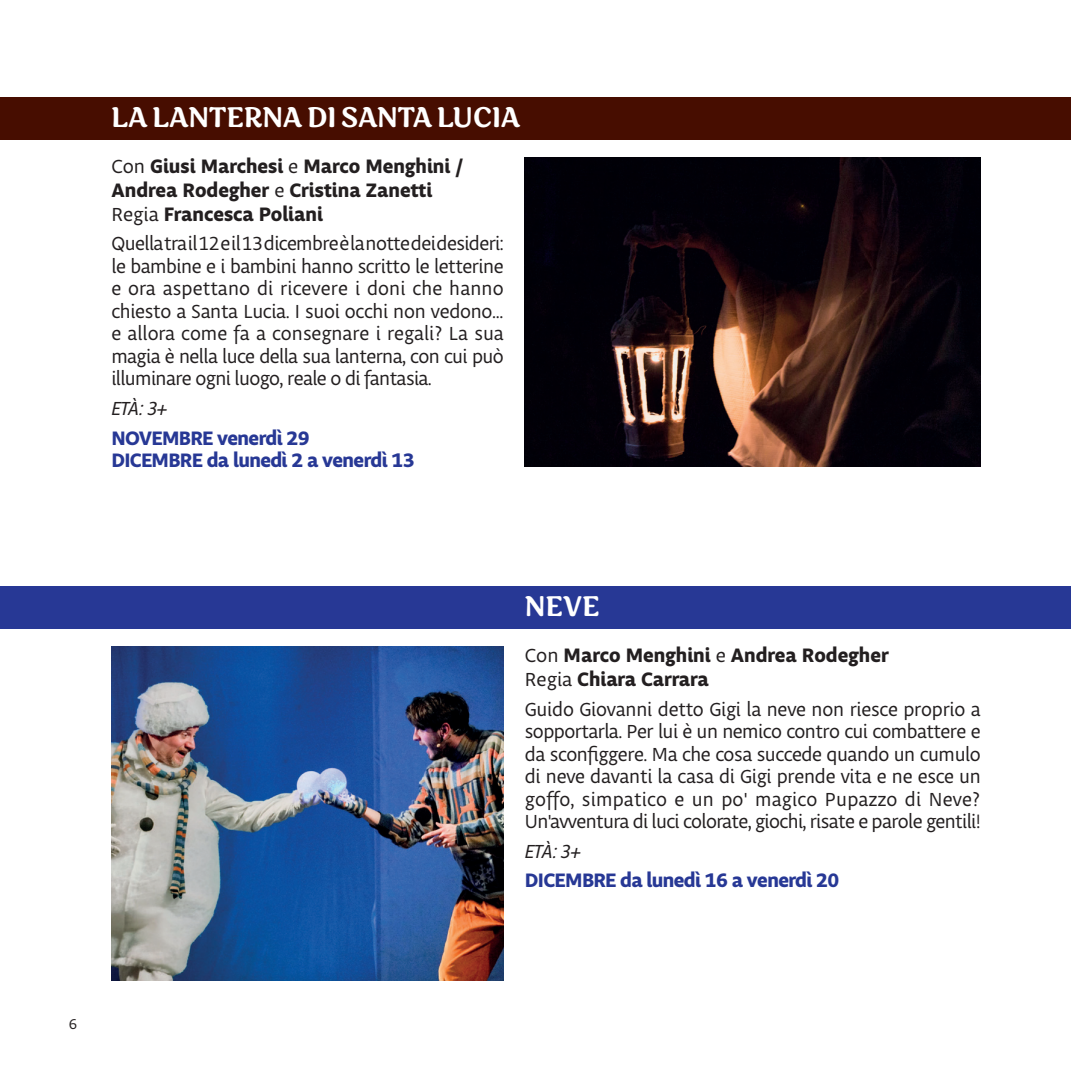
<style>
.page{position:relative;width:1071px;height:1092px;background:#fff}
.page>*{position:absolute;margin:0;border:0;box-sizing:border-box;transform-origin:0 0}
.t1{font:500 32.5px "Sirenia";color:#fff}
.t2{font:20px/22.5px "Obliqua Sans";letter-spacing:-.03em;color:#231f20;text-align:justify}
.t3{font:700 20px/24px "Obliqua Sans";color:#231f20}
.t4{font:700 20px/22px "Obliqua Sans";letter-spacing:-.03em;color:#273895}
.t5{font:italic 20px "Obliqua Sans";letter-spacing:-.05em;color:#231f20}
.t6{font:15px "Obliqua Sans";color:#231f20}
.s1{font-weight:400}
</style>
<div class="page">
<img style="left:524px;top:158px;width:456px;height:309px">
<div style="left:0;top:97px;width:1070px;height:43px;background:#470d00"></div>
<img style="left:111px;top:647px;width:392px;height:333px">
<div style="left:0;top:586px;width:1070px;height:43px;background:#273895"></div>
<h1 class="t1" style="left:111px;top:98px;width:410px">LA LANTERNA DI SANTA LUCIA</h1>
<p class="t3" style="left:111px;top:155px;width:353px"><span class="s1">Con</span> Giusi Marchesi <span class="s1">e</span> Marco Menghini /<br>Andrea Rodegher <span class="s1">e</span> Cristina Zanetti<br><span class="s1">Regia</span> Francesca Poliani</p>
<p class="t2" style="left:111px;top:233px;width:394px">Quella tra il 12 e il 13 dicembre è la notte dei desideri: le bambine e i bambini hanno scritto le letterine e ora aspettano di ricevere i doni che hanno chiesto a Santa Lucia. I suoi occhi non vedono... e allora come fa a consegnare i regali? La sua magia è nella luce della sua lanterna, con cui può illuminare ogni luogo, reale o di fantasia.</p>
<p class="t5" style="left:111px;top:398px;width:57px">ETÀ: 3+</p>
<p class="t4" style="left:111px;top:428px;width:304px">NOVEMBRE venerdì 29<br>DICEMBRE da lunedì 2 a venerdì 13</p>
<h1 class="t1" style="left:524px;top:587px;width:76px">NEVE</h1>
<p class="t3" style="left:524px;top:644px;width:365px"><span class="s1">Con</span> Marco Menghini <span class="s1">e</span> Andrea Rodegher<br><span class="s1">Regia</span> Chiara Carrara</p>
<p class="t2" style="left:524px;top:698px;width:457px">Guido Giovanni detto Gigi la neve non riesce proprio a sopportarla. Per lui è un nemico contro cui combattere e da sconfiggere. Ma che cosa succede quando un cumulo di neve davanti la casa di Gigi prende vita e ne esce un goffo, simpatico e un po' magico Pupazzo di Neve?<br>Un'avventura di luci colorate, giochi, risate e parole gentili!</p>
<p class="t5" style="left:524px;top:840px;width:57px">ETÀ: 3+</p>
<p class="t4" style="left:524px;top:870px;width:316px">DICEMBRE da lunedì 16 a venerdì 20</p>
<p class="t6" style="left:69px;top:1015px;width:10px">6</p>
</div>
